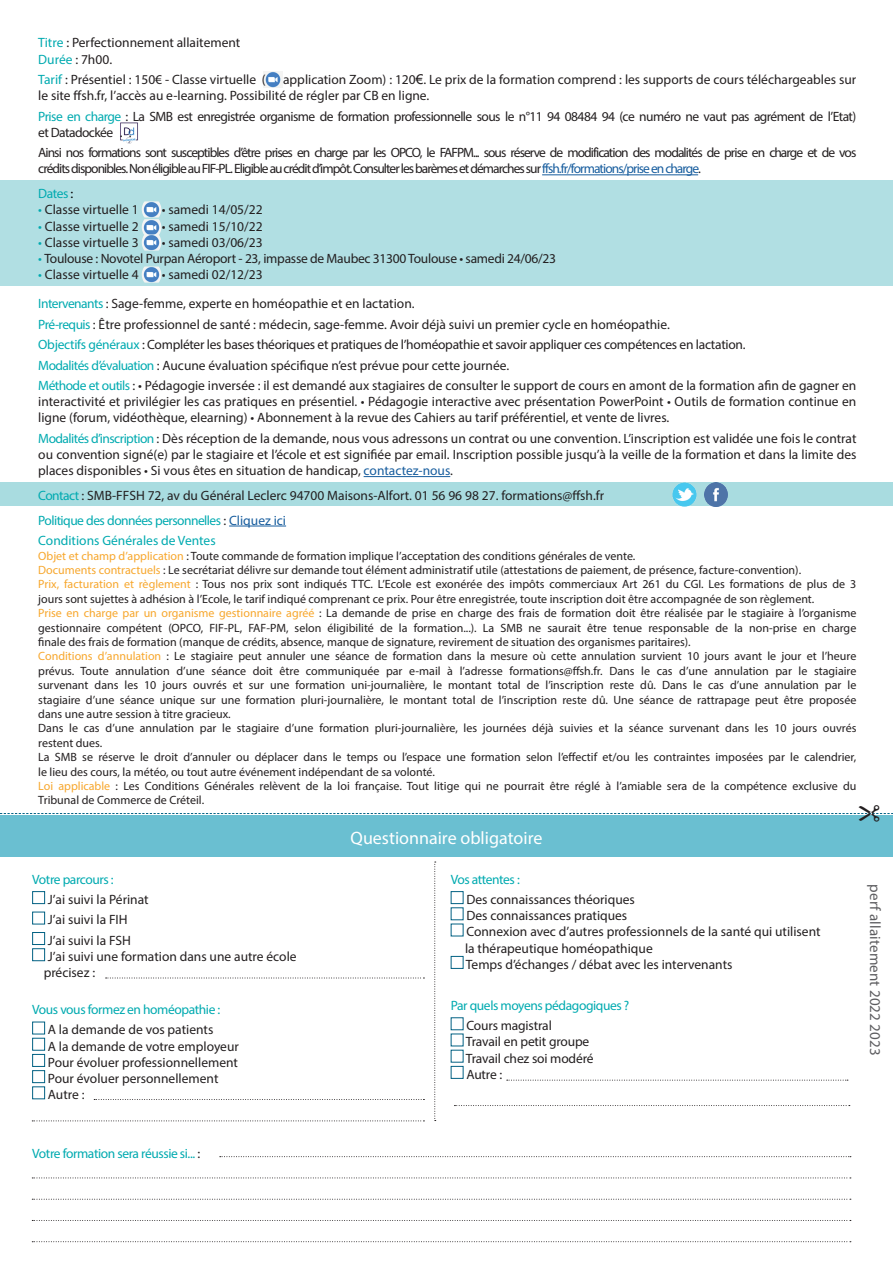
<style>
.page{position:relative;width:893px;height:1263px;background:#fff}
.page>*{position:absolute;margin:0;border:0;box-sizing:border-box;transform-origin:0 0}
.t1{font:18px "Myriad Pro";color:#fff}
.t2{font:15px "Myriad Pro";letter-spacing:.01em;color:#5c5c5f}
.t3{font:13.5px/16.2px "Myriad Pro";color:#231f20}
.t4{font:13.5px/16.2px "Myriad Pro";letter-spacing:-.07em;color:#231f20}
.t5{font:13.5px/16.2px "Myriad Pro";letter-spacing:-.04em;color:#231f20}
.t6{font:13.5px "Myriad Pro";letter-spacing:-.03em;color:#00aab0}
.t7{font:13.5px "Myriad Pro";letter-spacing:-.02em;color:#231f20}
.t8{font:13.5px "Myriad Pro";color:#00aab0}
.t9{font:12px/14.4px "Myriad Pro";color:#231f20}
.s1{color:#00aab0}
.s2{font-family:"Arial"}
.s3{color:#175d9e}
.s4{color:#000}
.s5{color:#f7a72d}
.s6{color:#231f20}
</style>
<div class="page">
<div style="left:0;top:483px;width:893px;height:23px;background:#a9dce0"></div>
<div style="left:0;top:180px;width:893px;height:106px;background:#b1dfe3"></div>
<img style="left:120px;top:122px;width:18px;height:22px">
<img style="left:263px;top:72px;width:20px;height:16px">
<hr style="left:542px;top:174px;width:156px;height:1px;background:#175d9e">
<hr style="left:364px;top:476px;width:86px;height:1px;background:#175d9e">
<hr style="left:229px;top:526px;width:57px;height:1px;background:#175d9e">
<img style="left:672px;top:482px;width:26px;height:25px">
<img style="left:705px;top:483px;width:23px;height:23px">
<div style="left:0;top:815px;width:893px;height:42px;background:#6abfd1"></div>
<div style="left:32px;top:891px;width:13px;height:13px;border:1px solid #026183"></div>
<div style="left:32px;top:912px;width:13px;height:12px;border:1px solid #026183"></div>
<div style="left:32px;top:932px;width:13px;height:13px;border:1px solid #026183"></div>
<div style="left:32px;top:948px;width:13px;height:13px;border:1px solid #026183"></div>
<div style="left:32px;top:1022px;width:13px;height:12px;border:1px solid #026183"></div>
<div style="left:32px;top:1038px;width:13px;height:12px;border:1px solid #026183"></div>
<div style="left:32px;top:1054px;width:13px;height:13px;border:1px solid #026183"></div>
<div style="left:32px;top:1070px;width:13px;height:13px;border:1px solid #026183"></div>
<div style="left:32px;top:1086px;width:13px;height:13px;border:1px solid #026183"></div>
<div style="left:451px;top:891px;width:12px;height:13px;border:1px solid #026183"></div>
<div style="left:451px;top:956px;width:12px;height:13px;border:1px solid #026183"></div>
<div style="left:451px;top:1066px;width:12px;height:13px;border:1px solid #026183"></div>
<svg style="left:220px;top:1156px;width:631px;height:1px"></svg>
<svg style="left:32px;top:1177px;width:819px;height:1px"></svg>
<svg style="left:32px;top:1199px;width:819px;height:1px"></svg>
<svg style="left:32px;top:1220px;width:819px;height:1px"></svg>
<svg style="left:32px;top:1241px;width:819px;height:1px"></svg>
<svg style="left:434px;top:862px;width:2px;height:259px"></svg>
<svg style="left:507px;top:1080px;width:341px;height:1px"></svg>
<svg style="left:94px;top:1099px;width:330px;height:1px"></svg>
<svg style="left:454px;top:1105px;width:396px;height:1px"></svg>
<svg style="left:32px;top:1120px;width:392px;height:1px"></svg>
<img style="left:142px;top:201px;width:19px;height:50px">
<svg style="left:106px;top:977px;width:318px;height:1px"></svg>
<img style="left:142px;top:266px;width:19px;height:17px">
<svg style="left:0;top:813px;width:893px;height:1px"></svg>
<p class="t3" style="left:38px;top:34px;width:204px"><span class="s1">Titre</span> : Perfectionnement allaitement<br><span class="s1">Durée</span> : 7h00.</p>
<p class="t3" style="left:38px;top:71px;width:229px"><span class="s1">Tarif</span> : Présentiel : 150€ - Classe virtuelle (</p>
<p class="t3" style="left:38px;top:71px;width:819px;text-indent:245px">application Zoom) : 120<span class="s2">€</span>. Le prix de la formation comprend : les supports de cours téléchargeables sur le site ffsh.fr, l’accès au e-learning. Possibilité de régler par CB en ligne.</p>
<p class="t5" style="left:38px;top:108px;width:820px"><span class="s1">Prise en charge</span> : La SMB est enregistrée organisme de formation professionnelle sous le n°11 94 08484 94 (ce numéro ne vaut pas agrément de l’Etat) et Datadockée . .</p>
<p class="t4" style="left:38px;top:144px;width:820px">Ainsi nos formations sont susceptibles d’être prises en charge par les OPCO, le FAFPM... sous réserve de modification des modalités de prise en charge et de vos crédits disponibles. Non éligible au FIF-PL. Eligible au crédit d’impôt. Consulter les barèmes et démarches sur <span class="s3">ffsh.fr/formations/prise en charge</span>.</p>
<p class="t6" style="left:38px;top:185px;width:37px">Dates <span class="s4">:</span></p>
<p class="t3" style="left:38px;top:202px;width:102px"><span class="s1">•</span> Classe virtuelle 1</p>
<p class="t3" style="left:162px;top:202px;width:102px">• samedi 14/05/22</p>
<p class="t3" style="left:38px;top:218px;width:102px"><span class="s1">•</span> Classe virtuelle 2</p>
<p class="t3" style="left:162px;top:218px;width:102px">• samedi 15/10/22</p>
<p class="t3" style="left:38px;top:234px;width:102px"><span class="s1">•</span> Classe virtuelle 3</p>
<p class="t3" style="left:162px;top:234px;width:102px">• samedi 03/06/23</p>
<p class="t7" style="left:38px;top:250px;width:519px"><span class="s1">•</span> Toulouse : Novotel Purpan Aéroport - 23, impasse de Maubec 31300 Toulouse • samedi 24/06/23</p>
<p class="t3" style="left:38px;top:266px;width:102px"><span class="s1">•</span> Classe virtuelle 4</p>
<p class="t3" style="left:38px;top:260px;width:378px;line-height:29px;text-indent:123px">• samedi 02/12/23<br><span class="s1">Intervenants</span> : Sage-femme, experte en homéopathie et en lactation.</p>
<p class="t3" style="left:38px;top:314px;width:820px;line-height:20.4px"><span class="s1">Pré-requis</span> : Être professionnel de santé : médecin, sage-femme. Avoir déjà suivi un premier cycle en homéopathie.<br><span class="s1">Objectifs généraux</span> : Compléter les bases théoriques et pratiques de l’homéopathie et savoir appliquer ces compétences en lactation.<br><span class="s1">Modalités d’évaluation</span> : Aucune évaluation spécifique n’est prévue pour cette journée.<br><span class="s1">Méthode et outils</span> : • Pédagogie inversée : il est demandé aux stagiaires de consulter le support de cours en amont de la formation afin de gagner en</p>
<p class="t3" style="left:38px;top:393px;width:819px">interactivité et privilégier les cas pratiques en présentiel. • Pédagogie interactive avec présentation PowerPoint • Outils de formation continue en ligne (forum, vidéothèque, elearning) • Abonnement à la revue des Cahiers au tarif préférentiel, et vente de livres.</p>
<p class="t3" style="left:38px;top:430px;width:820px;text-align:justify"><span class="s1">Modalités d’inscription</span> : Dès réception de la demande, nous vous adressons un contrat ou une convention. L’inscription est validée une fois le contrat ou convention signé(e) par le stagiaire et l’école et est signifiée par email. Inscription possible jusqu’à la veille de la formation et dans la limite des places disponibles • Si vous êtes en situation de handicap, <span class="s3">contactez-nous</span>.</p>
<p class="t3" style="left:38px;top:483px;width:567px;line-height:24.8px"><span class="s1">Contact</span> : SMB-FFSH 72, av du Général Leclerc 94700 Maisons-Alfort. 01 56 96 98 27. formations@ffsh.fr<br><span class="s1">Politique des données personnelles</span> : <span class="s3">Cliquez ici</span></p>
<p class="t8" style="left:38px;top:532px;width:179px">Conditions Générales de Ventes</p>
<p class="t9" style="left:38px;top:548px;width:820px"><span class="s5">Objet et champ d’application</span> : Toute commande de formation implique l’acceptation des conditions générales de vente.<br><span class="s5">Documents contractuels</span> : Le secrétariat délivre sur demande tout élément administratif utile (attestations de paiement, de présence, facture-convention).<br><span class="s5">Prix, facturation et règlement</span> : Tous nos prix sont indiqués TTC. L’Ecole est exonérée des impôts commerciaux Art 261 du CGI. Les formations de plus de 3 jours sont sujettes à adhésion à l’Ecole, le tarif indiqué comprenant ce prix. Pour être enregistrée, toute inscription doit être accompagnée de son règlement.<br><span class="s5">Prise en charge par un organisme gestionnaire agréé</span> : La demande de prise en charge des frais de formation doit être réalisée par le stagiaire à l’organisme gestionnaire compétent (OPCO, FIF-PL, FAF-PM, selon éligibilité de la formation...). La SMB ne saurait être tenue responsable de la non-prise en charge finale des frais de formation (manque de crédits, absence, manque de signature, revirement de situation des organismes paritaires).<br><span class="s5">Conditions d’annulation</span> : Le stagiaire peut annuler une séance de formation dans la mesure où cette annulation survient 10 jours avant le jour et l’heure prévus. Toute annulation d’une séance doit être communiquée par e-mail à l’adresse formations@ffsh.fr. Dans le cas d’une annulation par le stagiaire survenant dans les 10 jours ouvrés et sur une formation uni-journalière, le montant total de l’inscription reste dû. Dans le cas d’une annulation par le stagiaire d’une séance unique sur une formation pluri-journalière, le montant total de l’inscription reste dû. Une séance de rattrapage peut être proposée dans une autre session à titre gracieux.<br>Dans le cas d’une annulation par le stagiaire d’une formation pluri-journalière, les journées déjà suivies et la séance survenant dans les 10 jours ouvrés restent dues.<br>La SMB se réserve le droit d’annuler ou déplacer dans le temps ou l’espace une formation selon l’effectif et/ou les contraintes imposées par le calendrier, le lieu des cours, la météo, ou tout autre événement indépendant de sa volonté.<br><span class="s5">Loi applicable</span> : Les Conditions Générales relèvent de la loi française. Tout litige qui ne pourrait être réglé à l’amiable sera de la compétence exclusive du Tribunal de Commerce de Créteil.</p>
<h1 class="t1" style="left:351px;top:827px;width:193px">Questionnaire obligatoire</h1>
<p class="t6" style="left:32px;top:871px;width:83px">Votre parcours :</p>
<p class="t3" style="left:48px;top:889px;width:102px;line-height:20.4px">J’ai suivi la Périnat<br>J’ai suivi la FIH<br>J’ai suivi la FSH</p>
<p class="t3" style="left:44px;top:948px;width:254px;text-indent:4px">J’ai suivi une formation dans une autre école précisez :</p>
<p class="t6" style="left:32px;top:1001px;width:190px">Vous vous formez en homéopathie :</p>
<p class="t3" style="left:48px;top:1021px;width:192px">A la demande de vos patients<br>A la demande de votre employeur<br>Pour évoluer professionnellement<br>Pour évoluer personnellement<br>Autre :</p>
<p class="t6" style="left:451px;top:871px;width:71px">Vos attentes :</p>
<p class="t3" style="left:465px;top:891px;width:357px">Des connaissances théoriques<br>Des connaissances pratiques<br>Connexion avec d’autres professionnels de la santé qui utilisent la thérapeutique homéopathique<br>Temps d’échanges / débat avec les intervenants</p>
<p class="t6" style="left:451px;top:997px;width:180px">Par quels moyens pédagogiques ?</p>
<p class="t3" style="left:466px;top:1017px;width:129px">Cours magistral<br>Travail en petit groupe<br>Travail chez soi modéré<br>Autre :</p>
<p class="t2" style="left:884px;top:884px;width:173px;rotate:90deg">perf allaitement 2022 2023</p>
<p class="t6" style="left:32px;top:1145px;width:170px">Votre formation sera réussie si... <span class="s6">:</span></p>
</div>
